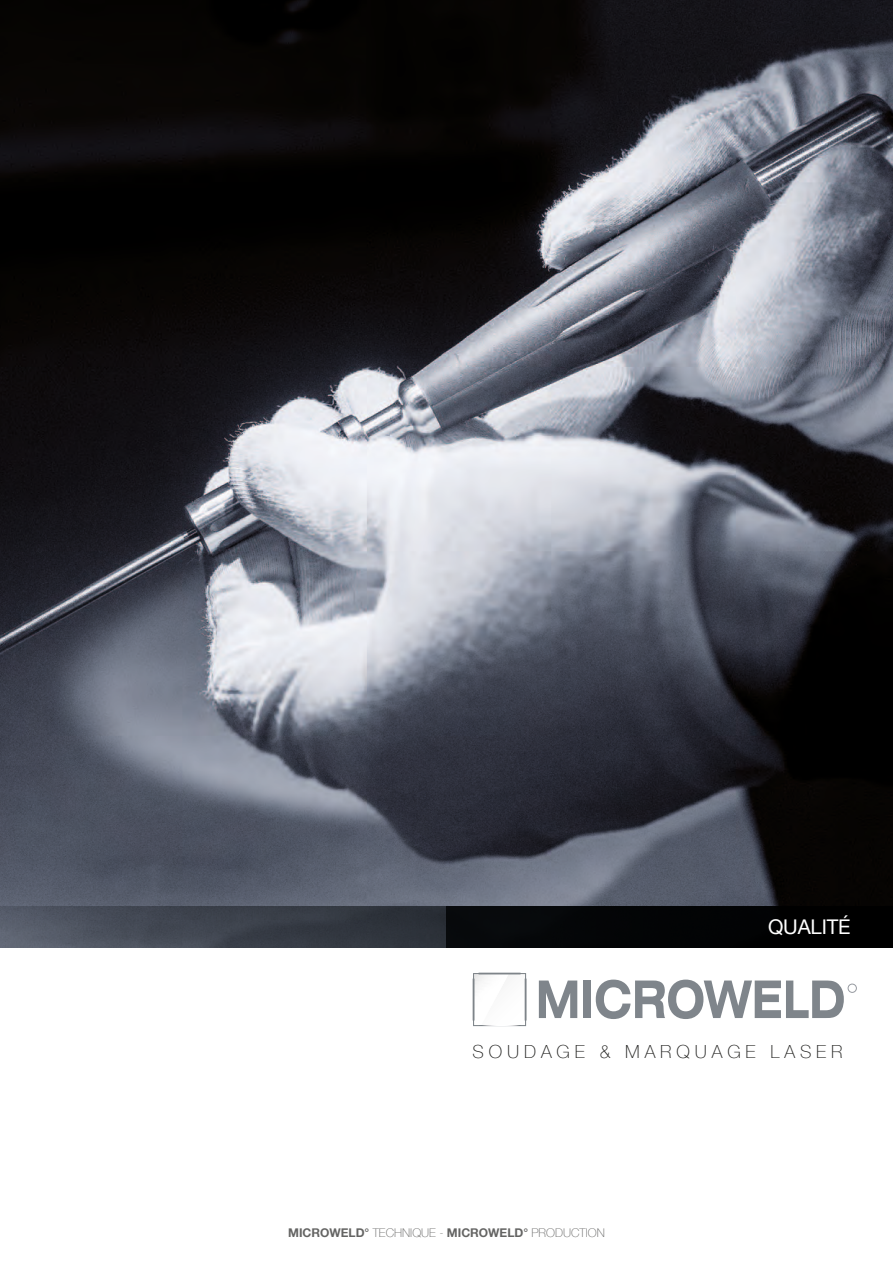
<style>
.page{position:relative;width:893px;height:1263px;background:#fff}
.page>*{position:absolute;margin:0;border:0;box-sizing:border-box;transform-origin:0 0}
.t1{font:20.25px "Helvetica Neue LT Com";letter-spacing:-.01em;color:#fff}
.t2{font:100 18px "Helvetica Neue LT Com";letter-spacing:.27em;color:#1d1d1b}
.t3{font:700 12px "Helvetica Neue LT Com";color:#646463}
.s1{font-weight:100}
</style>
<div class="page">
<img style="left:0;top:0;width:893px;height:906px">
<svg style="left:0;top:906px;width:446px;height:41px;background:#3e444e"></svg>
<div style="left:446px;top:906px;width:447px;height:41px;background:#030405"></div>
<div style="left:848px;top:984px;width:9px;height:9px;border:1px solid #969aa0;border-radius:50%"></div>
<svg style="left:539px;top:980px;width:38px;height:38px"></svg>
<div style="left:584px;top:980px;width:7px;height:38px;background:#7f858b"></div>
<svg style="left:596px;top:979px;width:248px;height:40px"></svg>
<svg style="left:473px;top:973px;width:53px;height:53px"></svg>
<div style="left:473px;top:979px;width:1px;height:41px;border:1px solid #7e8489"></div>
<div style="left:525px;top:979px;width:1px;height:41px;border:1px solid #7e8489"></div>
<div style="left:479px;top:973px;width:41px;height:1px;border:1px solid #7e8489"></div>
<svg style="left:479px;top:1025px;width:41px;height:1px"></svg>
<h1 class="t1" style="left:768px;top:914px;width:84px">QUALITÉ</h1>
<h2 class="t2" style="left:473px;top:1041px;width:371px">SOUDAGE &amp; MARQUAGE LASER</h2>
<p class="t3" style="left:288px;top:1225px;width:318px">MICROWELD° <span class="s1">TECHNIQUE -</span> MICROWELD° <span class="s1">PRODUCTION</span></p>
</div>
